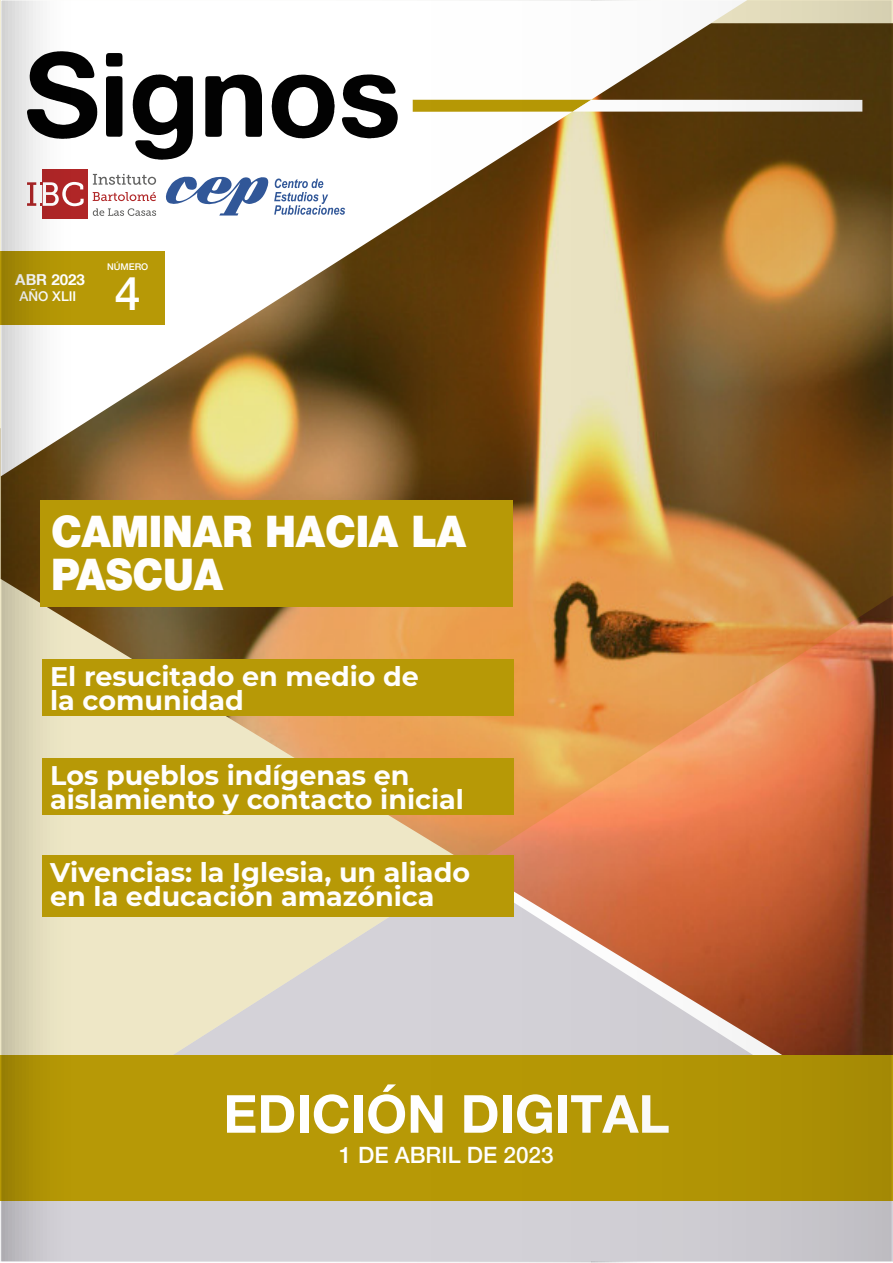
<style>
.page{position:relative;width:893px;height:1263px;background:#fff}
.page>*{position:absolute;margin:0;border:0;box-sizing:border-box;transform-origin:0 0}
.t1{font:700 52.5px "Helvetica 75";color:#fff}
.t2{font:500 46.5px "Helvetica 65";color:#fff}
.t3{font:900 43.5px/43.5px "Helvetica Neue";letter-spacing:-.005em;color:#fffefd;scale:.93 1}
.t4{font:700 27px/24px "Montserrat";color:#fffefd}
.t5{font:500 22.5px "Helvetica 65";color:#fff}
.t6{font:700 15.15px "Helvetica 75";color:#fff}
.t7{font:500 13.5px "Helvetica 65";color:#fff}
.t8{font:500 9.3px "Helvetica 65";color:#fff}
</style>
<div class="page">
<img style="left:0;top:0;width:892px;height:1263px">
<div style="left:42px;top:659px;width:471px;height:57px;background:#b79906"></div>
<div style="left:42px;top:758px;width:471px;height:57px;background:#b79906"></div>
<div style="left:40px;top:500px;width:473px;height:107px;background:#b79906"></div>
<div style="left:42px;top:856px;width:471px;height:61px;background:#b79906"></div>
<p class="t8" style="left:107px;top:261px;width:43px">NÚMERO</p>
<p class="t6" style="left:15px;top:270px;width:71px">ABR 2023</p>
<p class="t7" style="left:19px;top:289px;width:58px">AÑO XLII</p>
<h2 class="t2" style="left:115px;top:266px;width:27px">4</h2>
<h3 class="t3" style="left:51px;top:509px;width:448px">CAMINAR HACIA LA<br>PASCUA</h3>
<p class="t4" style="left:50px;top:663px;width:370px">El resucitado en medio de la comunidad</p>
<p class="t4" style="left:50px;top:762px;width:415px">Los pueblos indígenas en aislamiento y contacto inicial</p>
<p class="t4" style="left:50px;top:859px;width:421px">Vivencias: la Iglesia, un aliado en la educación amazónica</p>
<h1 class="t1" style="left:223px;top:1082px;width:448px">EDICIÓN DIGITAL</h1>
<p class="t5" style="left:339px;top:1141px;width:216px">1 DE ABRIL DE 2023</p>
</div>
